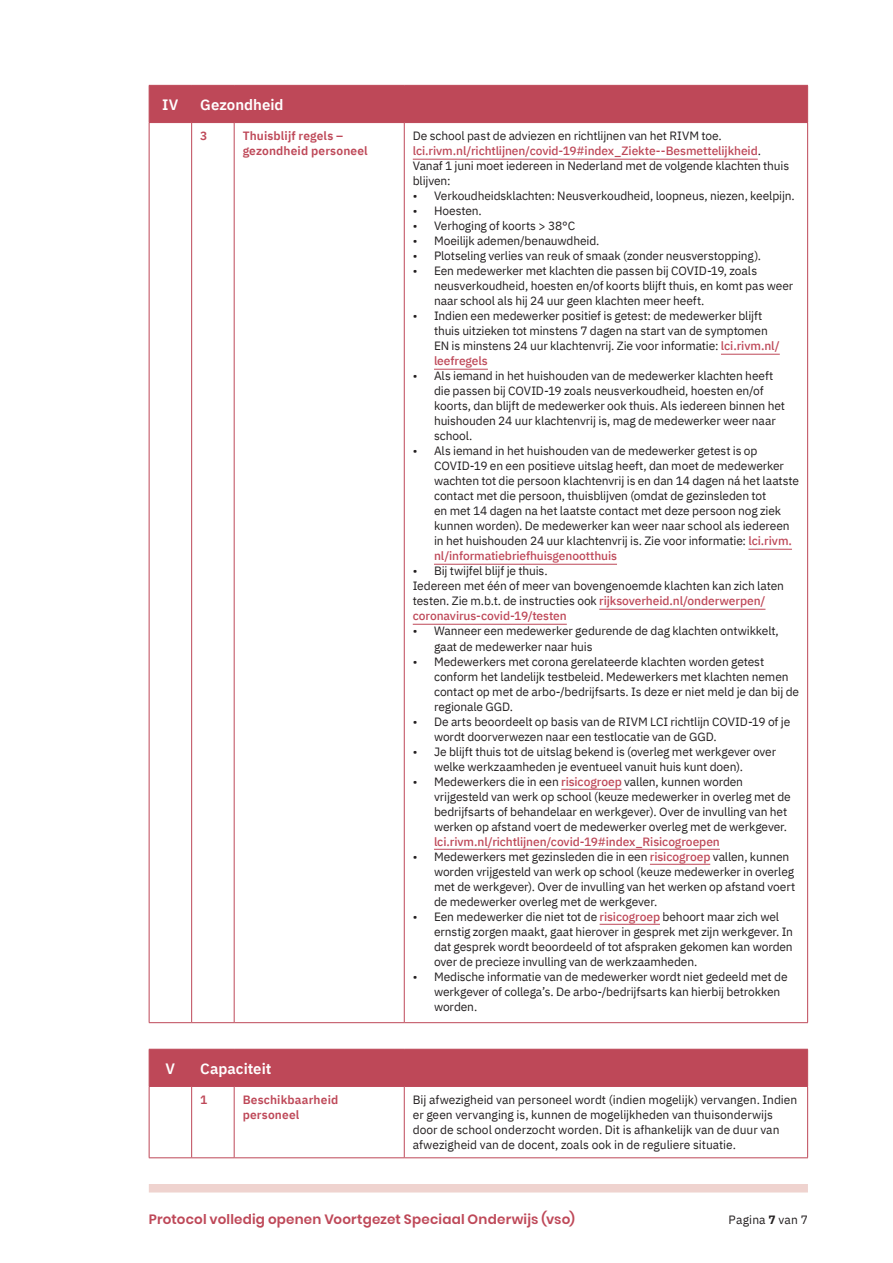
<style>
.page{position:relative;width:893px;height:1263px;background:#fff}
.page>*{position:absolute;margin:0;border:0;box-sizing:border-box;transform-origin:0 0}
.tabel_titel{font:600 15px "IBM Plex Sans";color:#fff}
.tabel_nummer{font:600 15px "IBM Plex Sans";color:#fff}
.t1{font:600 13.5px "Poppins";letter-spacing:.015em;color:#be4858}
.tabel{font:12px/15px "IBM Plex Sans";letter-spacing:-.01em;color:#231f20}
.tabel-2{font:500 12px "IBM Plex Sans";letter-spacing:-.01em;color:#be4858}
.tabel_kopje{font:600 12px/15px "IBM Plex Sans";letter-spacing:.01em;color:#be4858}
.tabel-3{font:12px "IBM Plex Sans";letter-spacing:.01em;color:#231f20}
.s1{font-weight:400;color:#231f20}
.s2{font-weight:500;color:#be4858}
.s3{font-weight:700}
</style>
<div class="page">
<div style="left:149px;top:1184px;width:659px;height:8px;background:#efd3cf"></div>
<div style="left:150px;top:86px;width:657px;height:36px;background:#be4858"></div>
<hr style="left:149px;top:85px;width:43px;height:1px;background:#be4858">
<hr style="left:149px;top:86px;width:1px;height:36px;background:#be4858">
<hr style="left:192px;top:85px;width:42px;height:1px;background:#be4858">
<hr style="left:191px;top:86px;width:1px;height:36px;background:#be4858">
<hr style="left:234px;top:85px;width:170px;height:1px;background:#be4858">
<hr style="left:404px;top:85px;width:404px;height:1px;background:#be4858">
<hr style="left:807px;top:86px;width:1px;height:36px;background:#be4858">
<hr style="left:149px;top:122px;width:43px;height:1px;background:#be4858">
<hr style="left:149px;top:123px;width:1px;height:899px;background:#be4858">
<hr style="left:149px;top:1022px;width:43px;height:1px;background:#be4858">
<hr style="left:192px;top:122px;width:42px;height:1px;background:#be4858">
<hr style="left:191px;top:123px;width:1px;height:899px;background:#be4858">
<hr style="left:234px;top:122px;width:170px;height:1px;background:#be4858">
<hr style="left:234px;top:123px;width:1px;height:899px;background:#be4858">
<hr style="left:404px;top:122px;width:404px;height:1px;background:#be4858">
<hr style="left:404px;top:123px;width:1px;height:899px;background:#be4858">
<hr style="left:807px;top:123px;width:1px;height:899px;background:#be4858">
<hr style="left:192px;top:1022px;width:42px;height:1px;background:#be4858">
<hr style="left:234px;top:1022px;width:170px;height:1px;background:#be4858">
<hr style="left:404px;top:1022px;width:404px;height:1px;background:#be4858">
<hr style="left:413px;top:159px;width:345px;height:1px;background:#be4858">
<hr style="left:721px;top:354px;width:59px;height:1px;background:#be4858">
<hr style="left:434px;top:369px;width:54px;height:1px;background:#be4858">
<hr style="left:748px;top:549px;width:44px;height:1px;background:#be4858">
<hr style="left:434px;top:564px;width:183px;height:1px;background:#be4858">
<hr style="left:599px;top:609px;width:166px;height:1px;background:#be4858">
<hr style="left:413px;top:624px;width:154px;height:1px;background:#be4858">
<hr style="left:561px;top:789px;width:61px;height:1px;background:#be4858">
<hr style="left:434px;top:849px;width:286px;height:1px;background:#be4858">
<hr style="left:650px;top:864px;width:60px;height:1px;background:#be4858">
<hr style="left:600px;top:924px;width:60px;height:1px;background:#be4858">
<div style="left:150px;top:1050px;width:657px;height:36px;background:#be4858"></div>
<hr style="left:149px;top:1049px;width:43px;height:1px;background:#be4858">
<hr style="left:149px;top:1049px;width:1px;height:37px;background:#be4858">
<hr style="left:192px;top:1049px;width:42px;height:1px;background:#be4858">
<hr style="left:191px;top:1049px;width:1px;height:37px;background:#be4858">
<hr style="left:234px;top:1049px;width:170px;height:1px;background:#be4858">
<hr style="left:404px;top:1049px;width:404px;height:1px;background:#be4858">
<hr style="left:807px;top:1049px;width:1px;height:37px;background:#be4858">
<hr style="left:149px;top:1086px;width:43px;height:1px;background:#be4858">
<hr style="left:149px;top:1087px;width:1px;height:70px;background:#be4858">
<hr style="left:149px;top:1157px;width:43px;height:1px;background:#be4858">
<hr style="left:192px;top:1086px;width:42px;height:1px;background:#be4858">
<hr style="left:191px;top:1087px;width:1px;height:70px;background:#be4858">
<hr style="left:234px;top:1086px;width:170px;height:1px;background:#be4858">
<hr style="left:234px;top:1087px;width:1px;height:70px;background:#be4858">
<hr style="left:404px;top:1086px;width:404px;height:1px;background:#be4858">
<hr style="left:404px;top:1087px;width:1px;height:70px;background:#be4858">
<hr style="left:807px;top:1087px;width:1px;height:70px;background:#be4858">
<hr style="left:192px;top:1157px;width:42px;height:1px;background:#be4858">
<hr style="left:234px;top:1157px;width:170px;height:1px;background:#be4858">
<hr style="left:404px;top:1157px;width:404px;height:1px;background:#be4858">
<p class="tabel_nummer" style="left:162px;top:93px;width:18px">IV</p>
<p class="tabel_titel" style="left:200px;top:93px;width:85px">Gezondheid</p>
<p class="tabel_kopje" style="left:200px;top:128px;width:9px">3</p>
<p class="tabel_kopje" style="left:243px;top:128px;width:102px">Thuisblijf regels –</p>
<p class="tabel_kopje" style="left:243px;top:143px;width:127px">gezondheid personeel</p>
<p class="tabel" style="left:413px;top:128px;width:311px">De school past de adviezen en richtlijnen van het RIVM toe.</p>
<p class="tabel-2" style="left:413px;top:142px;width:350px">lci.rivm.nl/richtlijnen/covid-19#index_Ziekte--Besmettelijkheid<span class="s1">.</span></p>
<p class="tabel" style="left:413px;top:158px;width:378px">Vanaf 1 juni moet iedereen in Nederland met de volgende klachten thuis blijven:</p>
<p class="tabel" style="left:413px;top:188px;width:384px">• Verkoudheidsklachten: Neusverkoudheid, loopneus, niezen, keelpijn.</p>
<p class="tabel" style="left:413px;top:203px;width:71px">• Hoesten.</p>
<p class="tabel" style="left:413px;top:218px;width:164px">• Verhoging of koorts &gt; 38°C</p>
<p class="tabel" style="left:413px;top:233px;width:188px">• Moeilijk ademen/benauwdheid.</p>
<p class="tabel" style="left:413px;top:248px;width:350px">• Plotseling verlies van reuk of smaak (zonder neusverstopping).</p>
<p class="tabel" style="left:434px;top:263px;width:361px;text-indent:-21px">• Een medewerker met klachten die passen bij COVID-19, zoals neusverkoudheid, hoesten en/of koorts blijft thuis, en komt pas weer naar school als hij 24 uur geen klachten meer heeft.</p>
<p class="tabel" style="left:434px;top:308px;width:347px;text-indent:-21px">• Indien een medewerker positief is getest: de medewerker blijft thuis uitzieken tot minstens 7 dagen na start van de symptomen EN is minstens 24 uur klachtenvrij. Zie voor informatie: <span class="s2">lci.rivm.nl/ leefregels</span></p>
<p class="tabel" style="left:434px;top:368px;width:353px;text-indent:-21px">• Als iemand in het huishouden van de medewerker klachten heeft die passen bij COVID-19 zoals neusverkoudheid, hoesten en/of koorts, dan blijft de medewerker ook thuis. Als iedereen binnen het huishouden 24 uur klachtenvrij is, mag de medewerker weer naar school.</p>
<p class="tabel" style="left:434px;top:443px;width:367px;text-indent:-21px">• Als iemand in het huishouden van de medewerker getest is op COVID-19 en een positieve uitslag heeft, dan moet de medewerker wachten tot die persoon klachtenvrij is en dan 14 dagen ná het laatste contact met die persoon, thuisblijven (omdat de gezinsleden tot<br>en met 14 dagen na het laatste contact met deze persoon nog ziek kunnen worden). De medewerker kan weer naar school als iedereen in het huishouden 24 uur klachtenvrij is. Zie voor informatie: <span class="s2">lci.rivm. nl/informatiebriefhuisgenootthuis</span></p>
<p class="tabel" style="left:413px;top:563px;width:136px">• Bij twijfel blijf je thuis.</p>
<p class="tabel" style="left:413px;top:578px;width:373px">Iedereen met één of meer van bovengenoemde klachten kan zich laten testen. Zie m.b.t. de instructies ook <span class="s2">rijksoverheid.nl/onderwerpen/ coronavirus-covid-19/testen</span></p>
<p class="tabel" style="left:434px;top:623px;width:346px;text-indent:-21px">• Wanneer een medewerker gedurende de dag klachten ontwikkelt, gaat de medewerker naar huis</p>
<p class="tabel" style="left:434px;top:653px;width:367px;text-indent:-21px">• Medewerkers met corona gerelateerde klachten worden getest conform het landelijk testbeleid. Medewerkers met klachten nemen contact op met de arbo-/bedrijfsarts. Is deze er niet meld je dan bij de regionale GGD.</p>
<p class="tabel" style="left:434px;top:713px;width:358px;text-indent:-21px">• De arts beoordeelt op basis van de RIVM LCI richtlijn COVID-19 of je wordt doorverwezen naar een testlocatie van de GGD.</p>
<p class="tabel" style="left:434px;top:743px;width:344px;text-indent:-21px">• Je blijft thuis tot de uitslag bekend is (overleg met werkgever over welke werkzaamheden je eventueel vanuit huis kunt doen).</p>
<p class="tabel" style="left:434px;top:773px;width:358px;text-indent:-21px">• Medewerkers die in een <span class="s2">risicogroep</span> vallen, kunnen worden vrijgesteld van werk op school (keuze medewerker in overleg met de bedrijfsarts of behandelaar en werkgever). Over de invulling van het werken op afstand voert de medewerker overleg met de werkgever. <span class="s2">lci.rivm.nl/richtlijnen/covid-19#index_Risicogroepen</span></p>
<p class="tabel" style="left:434px;top:848px;width:363px;text-indent:-21px">• Medewerkers met gezinsleden die in een <span class="s2">risicogroep</span> vallen, kunnen worden vrijgesteld van werk op school (keuze medewerker in overleg met de werkgever). Over de invulling van het werken op afstand voert de medewerker overleg met de werkgever.</p>
<p class="tabel" style="left:434px;top:908px;width:361px;text-indent:-21px">• Een medewerker die niet tot de <span class="s2">risicogroep</span> behoort maar zich wel ernstig zorgen maakt, gaat hierover in gesprek met zijn werkgever. In dat gesprek wordt beoordeeld of tot afspraken gekomen kan worden over de precieze invulling van de werkzaamheden.</p>
<p class="tabel" style="left:434px;top:968px;width:355px;text-indent:-21px">• Medische informatie van de medewerker wordt niet gedeeld met de werkgever of collega’s. De arbo-/bedrijfsarts kan hierbij betrokken worden.</p>
<p class="tabel_nummer" style="left:166px;top:1056px;width:11px">V</p>
<p class="tabel_titel" style="left:200px;top:1056px;width:73px">Capaciteit</p>
<p class="tabel_kopje" style="left:200px;top:1091px;width:9px">1</p>
<p class="tabel_kopje" style="left:243px;top:1091px;width:97px">Beschikbaarheid personeel</p>
<p class="tabel" style="left:413px;top:1091px;width:386px">Bij afwezigheid van personeel wordt (indien mogelijk) vervangen. Indien er geen vervanging is, kunnen de mogelijkheden van thuisonderwijs door de school onderzocht worden. Dit is afhankelijk van de duur van afwezigheid van de docent, zoals ook in de reguliere situatie.</p>
<p class="t1" style="left:149px;top:1211px;width:428px">Protocol volledig openen Voortgezet Speciaal Onderwijs (vso)</p>
<p class="tabel-3" style="left:729px;top:1210px;width:81px">Pagina <span class="s3">7</span> van 7</p>
</div>
